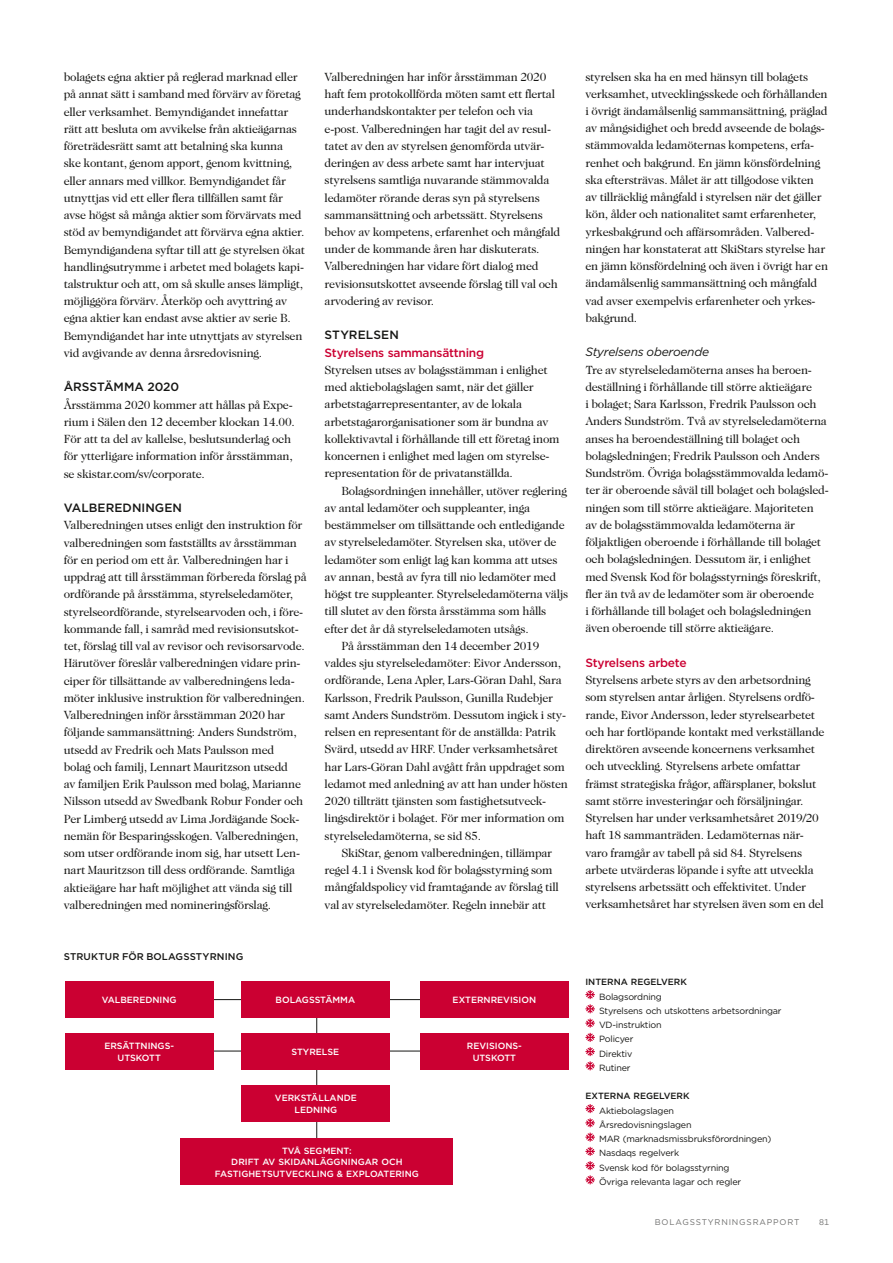
<style>
.page{position:relative;width:893px;height:1263px;background:#fff}
.page>*{position:absolute;margin:0;border:0;box-sizing:border-box;transform-origin:0 0}
.t1{font:12px/17.2px "Caslon 224 Std";letter-spacing:-.02em;color:#161614}
.t2{font:500 12px "Gotham";letter-spacing:-.02em;color:#cb0032}
.t3{font:500 12px "Gotham";letter-spacing:.005em;color:#161614}
.t4{font:italic 12px "Gotham";letter-spacing:-.02em;color:#161614}
.t5{font:500 9.75px "Gotham";letter-spacing:.01em;color:#161614}
.t6{font:9px/14.2px "Gotham";letter-spacing:-.02em;color:#161614}
.t7{font:500 9px/11.4px "Gotham";color:#fff;text-align:center}
.t8{font:500 9px "Gotham";color:#161614}
.t9{font:8.25px "Gotham";color:#6f6f6e}
</style>
<div class="page">
<hr style="left:198px;top:999px;width:276px;height:1px;background:#161614">
<hr style="left:198px;top:1051px;width:276px;height:1px;background:#161614">
<hr style="left:316px;top:1001px;width:1px;height:150px;background:#161614">
<div style="left:241px;top:982px;width:148px;height:36px;background:#cb0032"></div>
<div style="left:65px;top:982px;width:149px;height:36px;background:#cb0032"></div>
<div style="left:420px;top:982px;width:149px;height:36px;background:#cb0032"></div>
<div style="left:241px;top:1033px;width:148px;height:36px;background:#cb0032"></div>
<div style="left:65px;top:1033px;width:149px;height:36px;background:#cb0032"></div>
<div style="left:420px;top:1033px;width:149px;height:36px;background:#cb0032"></div>
<div style="left:242px;top:1085px;width:148px;height:36px;background:#cb0032"></div>
<div style="left:181px;top:1138px;width:272px;height:47px;background:#cb0032"></div>
<svg style="left:585px;top:990px;width:10px;height:80px"></svg>
<svg style="left:585px;top:1104px;width:10px;height:80px"></svg>
<p class="t1" style="left:64px;top:68px;width:243px">bolagets egna aktier på reglerad marknad eller på annat sätt i samband med förvärv av företag eller verksamhet. Bemyndigandet innefattar rätt att besluta om avvikelse från aktieägarnas företrädesrätt samt att betalning ska kunna<br>ske kontant, genom apport, genom kvittning, eller annars med villkor. Bemyndigandet får utnyttjas vid ett eller flera tillfällen samt får avse högst så många aktier som förvärvats med stöd av bemyndigandet att förvärva egna aktier.<br>Bemyndigandena syftar till att ge styrelsen ökat handlingsutrymme i arbetet med bolagets kapi&shy;talstruktur och att, om så skulle anses lämpligt, möjliggöra förvärv. Återköp och avyttring av egna aktier kan endast avse aktier av serie B.<br>Bemyndigandet har inte utnyttjats av styrelsen vid avgivande av denna årsredovisning.</p>
<p class="t3" style="left:64px;top:379px;width:117px">ÅRSSTÄMMA 2020</p>
<p class="t1" style="left:64px;top:396px;width:232px">Årsstämma 2020 kommer att hållas på Expe&shy;rium i Sälen den 12 december klockan 14.00.<br>För att ta del av kallelse, beslutsunderlag och för ytterligare information inför årsstämman, se skistar.com/sv/corporate.</p>
<p class="t3" style="left:64px;top:500px;width:120px">VALBEREDNINGEN</p>
<p class="t1" style="left:64px;top:517px;width:244px">Valberedningen utses enligt den instruktion för valberedningen som fastställts av årsstämman för en period om ett år. Valberedningen har i uppdrag att till årsstämman förbereda förslag på ordförande på årsstämma, styrelseledamöter, styrelseordförande, styrelsearvoden och, i före&shy;kommande fall, i samråd med revisionsutskot&shy;tet, förslag till val av revisor och revisorsarvode.<br>Härutöver föreslår valberedningen vidare prin&shy;ciper för tillsättande av valberedningens leda&shy;möter inklusive instruktion för valberedningen.<br>Valberedningen inför årsstämman 2020 har följande sammansättning: Anders Sundström, utsedd av Fredrik och Mats Paulsson med<br>bolag och familj, Lennart Mauritzson utsedd<br>av familjen Erik Paulsson med bolag, Marianne Nilsson utsedd av Swedbank Robur Fonder och Per Limberg utsedd av Lima Jordägande Sock&shy;nemän för Besparingsskogen. Valberedningen, som utser ordförande inom sig, har utsett Len&shy;nart Mauritzson till dess ordförande. Samtliga aktieägare har haft möjlighet att vända sig till valberedningen med nomineringsförslag.</p>
<p class="t5" style="left:64px;top:950px;width:181px">STRUKTUR FÖR BOLAGSSTYRNING</p>
<p class="t1" style="left:325px;top:68px;width:237px">Valberedningen har inför årsstämman 2020 haft fem protokollförda möten samt ett flertal underhandskontakter per telefon och via e-post. Valberedningen har tagit del av resul&shy;tatet av den av styrelsen genomförda utvär&shy;deringen av dess arbete samt har intervjuat styrelsens samtliga nuvarande stämmovalda ledamöter rörande deras syn på styrelsens sammansättning och arbetssätt. Styrelsens behov av kompetens, erfarenhet och mångfald under de kommande åren har diskuterats.<br>Valberedningen har vidare fört dialog med revisionsutskottet avseende förslag till val och arvodering av revisor.</p>
<p class="t3" style="left:325px;top:327px;width:76px">STYRELSEN</p>
<p class="t2" style="left:325px;top:345px;width:161px">Styrelsens sammansättning</p>
<p class="t1" style="left:325px;top:361px;width:237px">Styrelsen utses av bolagsstämman i enlighet med aktiebolagslagen samt, när det gäller arbetstagarrepresentanter, av de lokala arbetstagarorganisationer som är bundna av kollektivavtal i förhållande till ett företag inom koncernen i enlighet med lagen om styrelse&shy;representation för de privatanställda.</p>
<p class="t1" style="left:342px;top:482px;width:227px">Bolagsordningen innehåller, utöver reglering</p>
<p class="t1" style="left:325px;top:499px;width:207px">av antal ledamöter och suppleanter, inga</p>
<p class="t1" style="left:325px;top:516px;width:242px">bestämmelser om tillsättande och entledigande</p>
<p class="t1" style="left:325px;top:534px;width:233px">av styrelseledamöter. Styrelsen ska, utöver de</p>
<p class="t1" style="left:325px;top:551px;width:234px">ledamöter som enligt lag kan komma att utses</p>
<p class="t1" style="left:325px;top:568px;width:233px">av annan, bestå av fyra till nio ledamöter med</p>
<p class="t1" style="left:325px;top:585px;width:245px">högst tre suppleanter. Styrelseledamöterna väljs</p>
<p class="t1" style="left:325px;top:603px;width:223px">till slutet av den första årsstämma som hålls</p>
<p class="t1" style="left:325px;top:620px;width:206px">efter det år då styrelseledamoten utsågs.</p>
<p class="t1" style="left:342px;top:637px;width:199px">På årsstämman den 14 december 2019</p>
<p class="t1" style="left:325px;top:654px;width:238px">valdes sju styrelseledamöter: Eivor Andersson,</p>
<p class="t1" style="left:325px;top:672px;width:239px">ordförande, Lena Apler, Lars-Göran Dahl, Sara</p>
<p class="t1" style="left:325px;top:689px;width:230px">Karlsson, Fredrik Paulsson, Gunilla Rudebjer</p>
<p class="t1" style="left:325px;top:706px;width:243px">samt Anders Sundström. Dessutom ingick i sty-</p>
<p class="t1" style="left:325px;top:723px;width:233px">relsen en representant för de anställda: Patrik</p>
<p class="t1" style="left:325px;top:740px;width:235px">Svärd, utsedd av HRF. Under verksamhetsåret</p>
<p class="t1" style="left:325px;top:758px;width:242px">har Lars-Göran Dahl avgått från uppdraget som</p>
<p class="t1" style="left:325px;top:775px;width:245px">ledamot med anledning av att han under hösten</p>
<p class="t1" style="left:325px;top:792px;width:223px">2020 tillträtt tjänsten som fastighetsutveck-</p>
<p class="t1" style="left:325px;top:809px;width:241px">lingsdirektör i bolaget. För mer information om</p>
<p class="t1" style="left:325px;top:827px;width:158px">styrelseledamöterna, se sid 85.</p>
<p class="t1" style="left:342px;top:844px;width:212px">SkiStar, genom valberedningen, tillämpar</p>
<p class="t1" style="left:325px;top:861px;width:230px">regel 4.1 i Svensk kod för bolagsstyrning som</p>
<p class="t1" style="left:325px;top:878px;width:236px">mångfaldspolicy vid framtagande av förslag till</p>
<p class="t1" style="left:325px;top:896px;width:223px">val av styrelseledamöter. Regeln innebär att</p>
<p class="t7" style="left:102px;top:994px;width:76px">VALBEREDNING</p>
<p class="t7" style="left:276px;top:994px;width:81px">BOLAGSSTÄMMA</p>
<p class="t7" style="left:453px;top:994px;width:85px">EXTERNREVISION</p>
<p class="t7" style="left:104px;top:1040px;width:71px">ERSÄTTNINGS-<br>UTSKOTT</p>
<p class="t7" style="left:467px;top:1040px;width:56px">REVISIONS-<br>UTSKOTT</p>
<p class="t7" style="left:275px;top:1092px;width:83px">VERKSTÄLLANDE<br>LEDNING</p>
<p class="t7" style="left:215px;top:1145px;width:206px">TVÅ SEGMENT:<br>DRIFT AV SKIDANLÄGGNINGAR OCH<br>FASTIGHETSUTVECKLING &amp; EXPLOATERING</p>
<p class="t7" style="left:291px;top:1046px;width:49px">STYRELSE</p>
<p class="t1" style="left:585px;top:68px;width:244px">styrelsen ska ha en med hänsyn till bolagets verksamhet, utvecklingsskede och förhållanden i övrigt ändamålsenlig sammansättning, präglad av mångsidighet och bredd avseende de bolags&shy;stämmovalda ledamöternas kompetens, erfa&shy;renhet och bakgrund. En jämn könsfördelning ska eftersträvas. Målet är att tillgodose vikten av tillräcklig mångfald i styrelsen när det gäller kön, ålder och nationalitet samt erfarenheter, yrkesbakgrund och affärsområden. Valbered&shy;ningen har konstaterat att SkiStars styrelse har en jämn könsfördelning och även i övrigt har en ändamålsenlig sammansättning och mångfald vad avser exempelvis erfarenheter och yrkes&shy;bakgrund.</p>
<p class="t4" style="left:585px;top:344px;width:125px">Styrelsens oberoende</p>
<p class="t1" style="left:585px;top:361px;width:245px">Tre av styrelseledamöterna anses ha beroen&shy;deställning i förhållande till större aktieägare<br>i bolaget; Sara Karlsson, Fredrik Paulsson och Anders Sundström. Två av styrelseledamöterna anses ha beroendeställning till bolaget och bolagsledningen; Fredrik Paulsson och Anders Sundström. Övriga bolagsstämmovalda ledamö&shy;ter är oberoende såväl till bolaget och bolagsled&shy;ningen som till större aktieägare. Majoriteten<br>av de bolagsstämmovalda ledamöterna är följaktligen oberoende i förhållande till bolaget och bolagsledningen. Dessutom är, i enlighet med Svensk Kod för bolagsstyrnings föreskrift, fler än två av de ledamöter som är oberoende<br>i förhållande till bolaget och bolagsledningen även oberoende till större aktieägare.</p>
<p class="t2" style="left:585px;top:655px;width:103px">Styrelsens arbete</p>
<p class="t1" style="left:585px;top:671px;width:241px">Styrelsens arbete styrs av den arbetsordning som styrelsen antar årligen. Styrelsens ordfö&shy;rande, Eivor Andersson, leder styrelsearbetet och har fortlöpande kontakt med verkställande direktören avseende koncernens verksamhet och utveckling. Styrelsens arbete omfattar främst strategiska frågor, affärsplaner, bokslut samt större investeringar och försäljningar.<br>Styrelsen har under verksamhetsåret 2019/20 haft 18 sammanträden. Ledamöternas när&shy;varo framgår av tabell på sid 84. Styrelsens arbete utvärderas löpande i syfte att utveckla styrelsens arbetssätt och effektivitet. Under verksamhetsåret har styrelsen även som en del</p>
<p class="t8" style="left:585px;top:976px;width:103px">INTERNA REGELVERK</p>
<p class="t6" style="left:599px;top:989px;width:184px">Bolagsordning<br>Styrelsens och utskottens arbetsordningar<br>VD-instruktion<br>Policyer<br>Direktiv<br>Rutiner</p>
<p class="t8" style="left:585px;top:1090px;width:106px">EXTERNA REGELVERK</p>
<p class="t6" style="left:599px;top:1103px;width:174px">Aktiebolagslagen<br>Årsredovisningslagen<br>MAR (marknadsmissbruksförordningen)<br>Nasdaqs regelverk<br>Svensk kod för bolagsstyrning<br>Övriga relevanta lagar och regler</p>
<p class="t9" style="left:655px;top:1217px;width:15px">Bolagsst</p>
<p class="t9" style="left:708px;top:1217px;width:15px">yrningsrapport</p>
<p class="t9" style="left:819px;top:1217px;width:11px">81</p>
</div>
